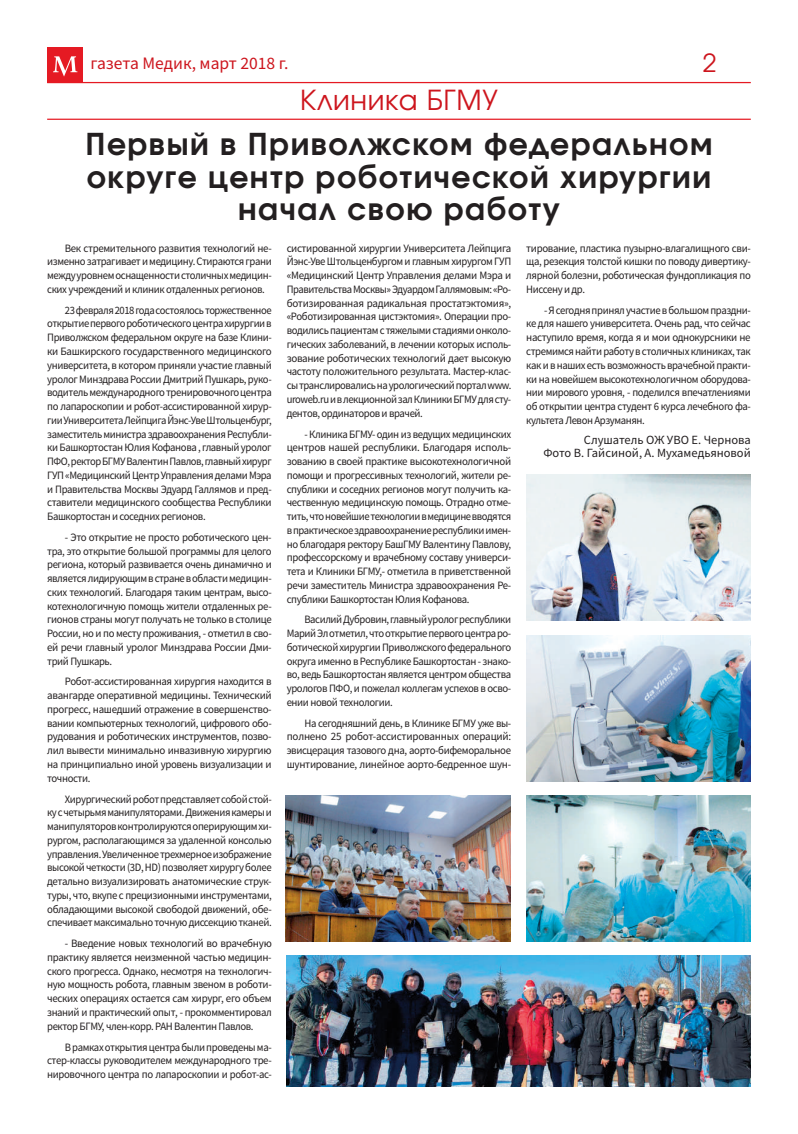
<style>
.page{position:relative;width:798px;height:1134px;background:#fff}
.page>*{position:absolute;margin:0;border:0;box-sizing:border-box;transform-origin:0 0}
.t1{font:700 30px/32.5px "Evolventa";letter-spacing:.05em;color:#231f20;text-align:center}
.t2{font:27.5px "Evolventa";letter-spacing:.025em;color:#cd151d}
.t3{font:25px "Evolventa";color:#cd151d}
.t4{font:17.5px "Source Sans Pro";color:#cd151d}
.t5{font:12.5px/13.1px "Source Sans Pro";color:#231f20;text-align:right}
.t6{font:11.25px/13.8px "Source Sans Pro";letter-spacing:-.035em;color:#231f20;text-align:justify;scale:.95 1}
.t7{font:11.25px/13.8px "Source Sans Pro";letter-spacing:-.035em;color:#231f20;text-align:justify;scale:.96 1}
.t8{font:11.25px/13.8px "Source Sans Pro";letter-spacing:-.035em;color:#231f20;text-align:justify;scale:.94 1}
.t9{font:11.25px/13.8px "Source Sans Pro";letter-spacing:-.035em;color:#231f20;text-align:justify}
</style>
<div class="page">
<div style="left:47px;top:47px;width:36px;height:36px;background:#e51a23"></div>
<svg style="left:53px;top:56px;width:24px;height:21px"></svg>
<hr style="left:47px;top:82px;width:703px;height:1px;background:#e51a23">
<hr style="left:47px;top:119px;width:703px;height:1px;background:#e51a23">
<img style="left:286px;top:956px;width:464px;height:131px">
<img style="left:286px;top:795px;width:224px;height:147px">
<img style="left:526px;top:795px;width:224px;height:147px">
<img style="left:526px;top:635px;width:224px;height:146px">
<img style="left:526px;top:475px;width:224px;height:146px">
<h3 class="t4" style="left:90px;top:52px;width:200px">газета Медик, март 2018 г.</h3>
<h3 class="t3" style="left:702px;top:48px;width:15px">2</h3>
<h2 class="t2" style="left:300px;top:83px;width:199px">Клиника БГМУ</h2>
<h1 class="t1" style="left:85px;top:128px;width:628px">Первый в Приволжском федеральном округе центр роботической хирургии начал свою работу</h1>
<p class="t7" style="left:47px;top:241px;width:235px;text-indent:18px">Век стремительного развития технологий не&shy;изменно затрагивает и медицину. Стираются грани между уровнем оснащенности столичных медицин&shy;ских учреждений и клиник отдаленных регионов.</p>
<p class="t8" style="left:47px;top:303px;width:240px;text-indent:18px">23 февраля 2018 года состоялось торжественное открытие первого роботического центра хирургии в Приволжском федеральном округе на базе Клини&shy;ки Башкирского государственного медицинского университета, в котором приняли участие главный уролог Минздрава России Дмитрий Пушкарь, руко&shy;водитель международного тренировочного центра по лапароскопии и робот-ассистированной хирур&shy;гии Университета Лейпцига Йэнс-Уве Штольценбург, заместитель министра здравоохранения Республи&shy;ки Башкортостан Юлия Кофанова , главный уролог ПФО, ректор БГМУ Валентин Павлов, главный хирург ГУП «Медицинский Центр Управления делами Мэра и Правительства Москвы Эдуард Галлямов и пред&shy;ставители медицинского сообщества Республики Башкортостан и соседних регионов.</p>
<p class="t9" style="left:47px;top:530px;width:226px;text-indent:18px">- Это открытие не просто роботического цен&shy;тра, это открытие большой программы для целого региона, который развивается очень динамично и является лидирующим в стране в области медицин&shy;ских технологий. Благодаря таким центрам, высо&shy;котехнологичную помощь жители отдаленных ре&shy;гионов страны могут получать не только в столице России, но и по месту проживания, - отметил в сво&shy;ей речи главный уролог Минздрава России Дми&shy;трий Пушкарь.</p>
<p class="t7" style="left:47px;top:675px;width:235px;text-indent:18px">Робот-ассистированная хирургия находится в авангарде оперативной медицины. Технический прогресс, нашедший отражение в совершенство&shy;вании компьютерных технологий, цифрового обо&shy;рудования и роботических инструментов, позво&shy;лил вывести минимально инвазивную хирургию на принципиально иной уровень визуализации и точности.</p>
<p class="t6" style="left:47px;top:792px;width:238px;text-indent:18px">Хирургический робот представляет собой стой&shy;ку с четырьмя манипуляторами. Движения камеры и манипуляторов контролируются оперирующим хи&shy;рургом, располагающимся за удаленной консолью управления. Увеличенное трехмерное изображение высокой четкости (3D, HD) позволяет хирургу более детально визуализировать анатомические струк&shy;туры, что, вкупе с прецизионными инструментами, обладающими высокой свободой движений, обе&shy;спечивает максимально точную диссекцию тканей.</p>
<p class="t9" style="left:47px;top:936px;width:226px;text-indent:18px">- Введение новых технологий во врачебную практику является неизменной частью медицин&shy;ского прогресса. Однако, несмотря на технологич&shy;ную мощность робота, главным звеном в роботи&shy;ческих операциях остается сам хирург, его объем знаний и практический опыт, - прокомментировал ректор БГМУ, член-корр. РАН Валентин Павлов.</p>
<p class="t6" style="left:47px;top:1040px;width:238px;text-indent:18px">В рамках открытия центра были проведены ма&shy;стер-классы руководителем международного тре&shy;нировочного центра по лапароскопии и робот-ас-</p>
<p class="t7" style="left:286px;top:241px;width:235px">систированной хирургии Университета Лейпцига Йэнс-Уве Штольценбургом и главным хирургом ГУП «Медицинский Центр Управления делами Мэра и Правительства Москвы» Эдуардом Галлямовым: «Ро&shy;ботизированная радикальная простатэктомия», «Роботизированная цистэктомия». Операции про&shy;водились пациентам с тяжелыми стадиями онколо&shy;гических заболеваний, в лечении которых исполь&shy;зование роботических технологий дает высокую частоту положительного результата. Мастер-клас&shy;сы транслировались на урологический портал www. uroweb.ru и в лекционной зал Клиники БГМУ для сту&shy;дентов, ординаторов и врачей.</p>
<p class="t6" style="left:286px;top:427px;width:238px;text-indent:18px">- Клиника БГМУ- один из ведущих медицинских центров нашей республики. Благодаря исполь&shy;зованию в своей практике высокотехнологичной помощи и прогрессивных технологий, жители ре&shy;спублики и соседних регионов могут получить ка&shy;чественную медицинскую помощь. Отрадно отме&shy;тить, что новейшие технологии в медицине вводятся в практическое здравоохранение республики имен&shy;но благодаря ректору БашГМУ Валентину Павлову, профессорскому и врачебному составу универси&shy;тета и Клиники БГМУ,- отметила в приветственной речи заместитель Министра здравоохранения Ре&shy;спублики Башкортостан Юлия Кофанова.</p>
<p class="t6" style="left:286px;top:613px;width:238px;text-indent:18px">Василий Дубровин, главный уролог республики Марий Эл отметил, что открытие первого центра ро&shy;ботической хирургии Приволжского федерального округа именно в Республике Башкортостан - знако&shy;во, ведь Башкортостан является центром общества урологов ПФО, и пожелал коллегам успехов в осво&shy;ении новой технологии.</p>
<p class="t6" style="left:286px;top:716px;width:238px;text-indent:18px">На сегодняшний день, в Клинике БГМУ уже вы&shy;полнено 25 робот-ассистированных операций: эвисцерация тазового дна, аорто-бифеморальное шунтирование, линейное аорто-бедренное шун-</p>
<p class="t7" style="left:526px;top:241px;width:235px">тирование, пластика пузырно-влагалищного сви&shy;ща, резекция толстой кишки по поводу дивертику&shy;лярной болезни, роботическая фундопликация по Ниссену и др.</p>
<p class="t6" style="left:526px;top:303px;width:238px;text-indent:18px">- Я сегодня принял участие в большом праздни&shy;ке для нашего университета. Очень рад, что сейчас наступило время, когда я и мои однокурсники не стремимся найти работу в столичных клиниках, так как и в наших есть возможность врачебной практи&shy;ки на новейшем высокотехнологичном оборудова&shy;нии мирового уровня, - поделился впечатлениями об открытии центра студент 6 курса лечебного фа&shy;культета Левон Арзуманян.</p>
<p class="t5" style="left:543px;top:433px;width:209px">Слушатель ОЖ УВО Е. Чернова<br>Фото В. Гайсиной, А. Мухамедьяновой</p>
</div>
